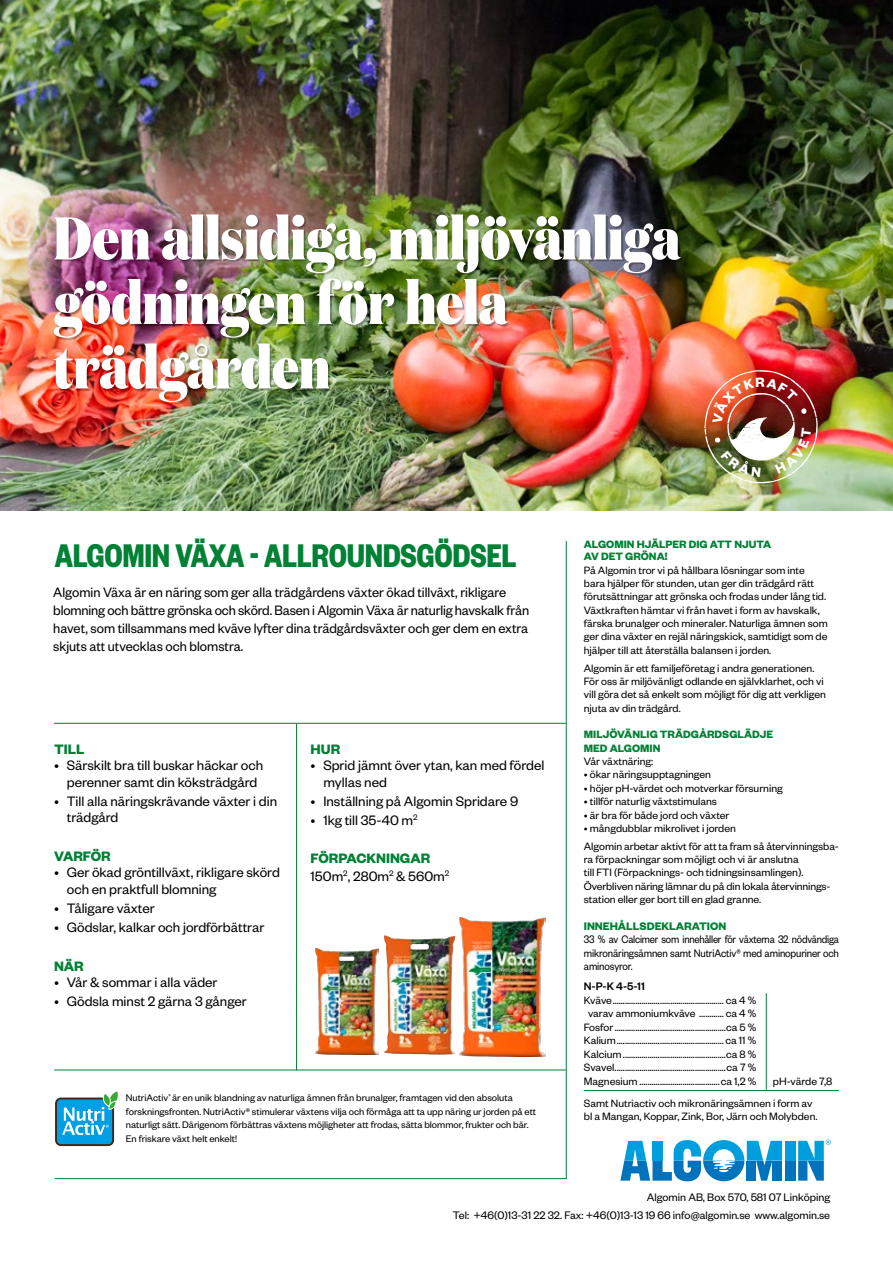
<style>
.page{position:relative;width:893px;height:1263px;background:#fff}
.page>*{position:absolute;margin:0;border:0;box-sizing:border-box;transform-origin:0 0}
.t1{font:800 60px/64.5px "Domaine Disp Cond";color:#fff}
.t2{font:700 36px "Founders Grotesk Cond";letter-spacing:-.01em;color:#008135;scale:.93 1}
.t3{font:15px/16.5px "Founders Grotesk";color:#000}
.t4{font:15px/18px "Founders Grotesk";color:#000;scale:.96 1}
.t5{font:700 15px "Founders Grotesk";color:#008135}
.t6{font:12px/13.5px "Founders Grotesk";letter-spacing:-.005em;color:#000;text-align:justify;scale:.88 1}
.t7{font:12px/18px "Founders Grotesk";letter-spacing:-.005em;color:#000;text-align:right}
.t8{font:700 12px "Founders Grotesk";color:#008135}
.t9{font:500 12px "Founders Grotesk";color:#000}
.t10{font:11.7px/13.4px "Founders Grotesk";color:#000}
.t11{font:700 11.7px/12px "Founders Grotesk";color:#008135}
.t12{font:10.5px/13.5px "Founders Grotesk";color:#000}
.s1{font-weight:700;color:#008135}
</style>
<div class="page">
<img style="left:0;top:0;width:893px;height:510px">
<hr style="left:566px;top:541px;width:1px;height:638px;background:#008135">
<hr style="left:54px;top:723px;width:512px;height:1px;background:#008135">
<hr style="left:55px;top:1178px;width:512px;height:1px;background:#008135">
<hr style="left:296px;top:724px;width:1px;height:346px;background:#008135">
<hr style="left:766px;top:993px;width:1px;height:97px;background:#008135">
<hr style="left:584px;top:1090px;width:255px;height:1px;background:#008135">
<div style="left:56px;top:216px;width:627px;height:188px;background:#000;opacity:.3"></div>
<img style="left:316px;top:948px;width:62px;height:106px">
<img style="left:460px;top:917px;width:85px;height:140px">
<img style="left:383px;top:935px;width:72px;height:120px">
<hr style="left:54px;top:1070px;width:512px;height:1px;background:#008135">
<svg style="left:55px;top:1091px;width:64px;height:56px"></svg>
<div style="left:785px;top:1161px;width:10px;height:20px;background:#0073bc"></div>
<svg style="left:798px;top:1139px;width:33px;height:42px"></svg>
<div style="left:785px;top:1141px;width:10px;height:20px;background:#009edd"></div>
<svg style="left:620px;top:1140px;width:162px;height:41px"></svg>
<img style="left:704px;top:370px;width:114px;height:113px">
<h1 class="t1" style="left:54px;top:206px;width:628px">Den allsidiga, miljövänliga gödningen för hela trädgården</h1>
<h2 class="t2" style="left:55px;top:533px;width:498px">ALGOMIN VÄXA - ALLROUNDSGÖDSEL</h2>
<p class="t4" style="left:53px;top:582px;width:497px">Algomin Växa är en näring som ger alla trädgårdens växter ökad tillväxt, rikligare blomning och bättre grönska och skörd. Basen i Algomin Växa är naturlig havskalk från havet, som tillsammans med kväve lyfter dina trädgårdsväxter och ger dem en extra skjuts att utvecklas och blomstra.</p>
<p class="t5" style="left:54px;top:739px;width:32px">TILL</p>
<p class="t3" style="left:54px;top:756px;width:211px;text-align:center">• Särskilt bra till buskar häckar och perenner samt din köksträdgård</p>
<p class="t3" style="left:67px;top:792px;width:212px;text-indent:-13px">• Till alla näringskrävande växter i din trädgård</p>
<p class="t5" style="left:54px;top:846px;width:58px">VARFÖR</p>
<p class="t3" style="left:67px;top:863px;width:215px;text-indent:-13px">• Ger ökad gröntillväxt, rikligare skörd och en praktfull blomning</p>
<p class="t3" style="left:54px;top:899px;width:102px">• Tåligare växter</p>
<p class="t3" style="left:54px;top:918px;width:212px">• Gödslar, kalkar och jordförbättrar</p>
<p class="t5" style="left:54px;top:956px;width:31px">NÄR</p>
<p class="t3" style="left:54px;top:973px;width:165px">• Vår &amp; sommar i alla väder</p>
<p class="t3" style="left:54px;top:992px;width:194px">• Gödsla minst 2 gärna 3 gånger</p>
<p class="t5" style="left:311px;top:739px;width:31px">HUR</p>
<p class="t3" style="left:323px;top:756px;width:222px;text-indent:-13px">• Sprid jämnt över ytan, kan med fördel myllas ned</p>
<p class="t3" style="left:311px;top:792px;width:209px">• Inställning på Algomin Spridare 9</p>
<p class="t3" style="left:311px;top:811px;width:108px">• 1kg till 35-40 m<sup>2</sup></p>
<p class="t3" style="left:311px;top:849px;width:140px;line-height:18px"><span class="s1">FÖRPACKNINGAR<br></span>150m<sup>2</sup>, 280m<sup>2</sup> &amp; 560m<sup>2</sup></p>
<p class="t12" style="left:126px;top:1090px;width:412px">NutriActiv<sup>®</sup> är en unik blandning av naturliga ämnen från brunalger, framtagen vid den absoluta forskningsfronten. NutriActiv® stimulerar växtens vilja och förmåga att ta upp näring ur jorden på ett naturligt sätt. Därigenom förbättras växtens möjligheter att frodas, sätta blommor, frukter och bär.<br>En friskare växt helt enkelt!</p>
<p class="t11" style="left:584px;top:538px;width:189px">ALGOMIN HJÄLPER DIG ATT NJUTA<br>AV DET GRÖNA!</p>
<p class="t10" style="left:584px;top:563px;width:245px">På Algomin tror vi på hållbara lösningar som inte bara hjälper för stunden, utan ger din trädgård rätt förutsättningar att grönska och frodas under lång tid.<br>Växtkraften hämtar vi från havet i form av havskalk, färska brunalger och mineraler. Naturliga ämnen som ger dina växter en rejäl näringskick, samtidigt som de hjälper till att återställa balansen i jorden.</p>
<p class="t10" style="left:584px;top:661px;width:244px">Algomin är ett familjeföretag i andra generationen.<br>För oss är miljövänligt odlande en självklarhet, och vi vill göra det så enkelt som möjligt för dig att verkligen njuta av din trädgård.</p>
<p class="t11" style="left:584px;top:727px;width:191px;line-height:13.4px">MILJÖVÄNLIG TRÄDGÅRDSGLÄDJE<br>MED ALGOMIN</p>
<p class="t10" style="left:584px;top:754px;width:71px">Vår växtnäring:</p>
<p class="t10" style="left:584px;top:767px;width:129px">• ökar näringsupptagningen</p>
<p class="t10" style="left:584px;top:781px;width:200px">• höjer pH-värdet och motverkar försurning</p>
<p class="t10" style="left:584px;top:794px;width:135px">• tillför naturlig växtstimulans</p>
<p class="t10" style="left:584px;top:807px;width:147px">• är bra för både jord och växter</p>
<p class="t10" style="left:584px;top:819px;width:257px;line-height:17.9px">• mångdubblar mikrolivet i jorden<br>Algomin arbetar aktivt för att ta fram så återvinningsba-</p>
<p class="t10" style="left:584px;top:852px;width:248px">ra förpackningar som möjligt och vi är anslutna<br>till FTI (Förpacknings- och tidningsinsamlingen).<br>Överbliven näring lämnar du på din lokala återvinnings&shy;station eller ger bort till en glad granne.</p>
<p class="t8" style="left:584px;top:918px;width:144px">INNEHÅLLSDEKLARATION</p>
<p class="t6" style="left:584px;top:932px;width:291px">33 % av Calcimer som innehåller för växterna 32 nödvändiga mikronäringsämnen samt NutriActiv® med aminopuriner och aminosyror.</p>
<p class="t9" style="left:584px;top:978px;width:63px">N-P-K 4-5-11</p>
<p class="t10" style="left:584px;top:993px;width:174px;text-align:center">Kväve...................................................... ca 4 % varav ammoniumkväve ............ ca 4 % Fosfor......................................................ca 5 % Kalium.................................................... ca 11 % Kalcium..................................................ca 8 % Svavel......................................................ca 7 % Magnesium .......................................ca 1,2 %</p>
<p class="t10" style="left:584px;top:1069px;width:250px;line-height:22px;text-indent:189px">pH-värde 7,8<br>Samt Nutriactiv och mikronäringsämnen i form av</p>
<p class="t10" style="left:584px;top:1109px;width:235px">bl a Mangan, Koppar, Zink, Bor, Järn och Molybden.</p>
<p class="t7" style="left:453px;top:1188px;width:379px">Algomin AB, Box 570, 581 07 Linköping<br>Tel: +46(0)13-31 22 32. Fax: +46(0)13-13 19 66 info@algomin.se www.algomin.se</p>
</div>
